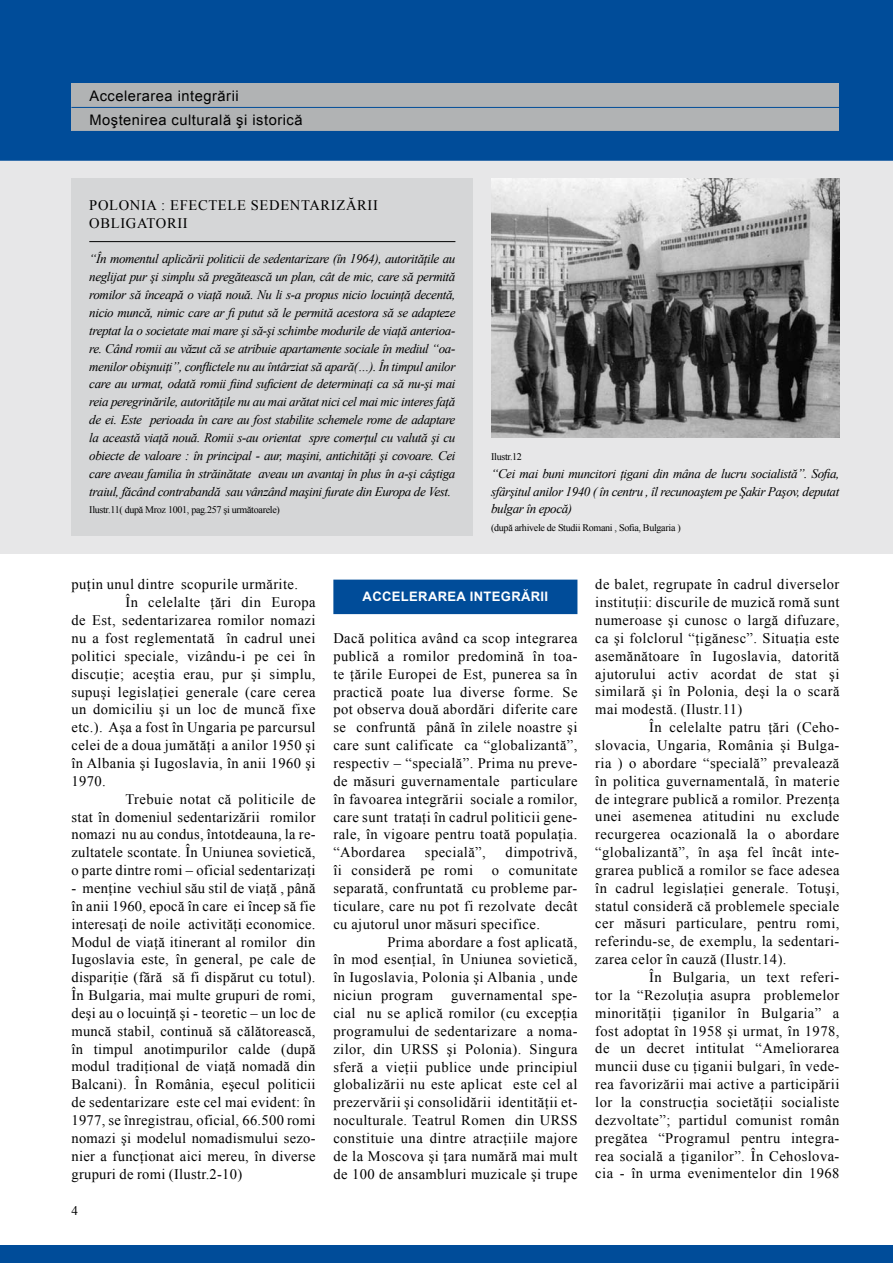
<style>
.page{position:relative;width:893px;height:1263px;background:#fff}
.page>*{position:absolute;margin:0;border:0;box-sizing:border-box;transform-origin:0 0}
.t1{font:14.55px/17.9px "Times New Roman";letter-spacing:.03em;color:#000;text-align:justify}
.t2{font:14.55px/24px "Arial";letter-spacing:.035em;color:#000}
.t3{font:italic 13.05px/17.9px "Times New Roman";letter-spacing:-.03em;color:#000;text-align:justify}
.t4{font:700 13.05px "Arial";letter-spacing:.025em;color:#fff}
.t5{font:13.05px "Times New Roman";color:#000}
.t6{font:10.05px "Times New Roman";letter-spacing:-.03em;color:#000}
</style>
<div class="page">
<div style="left:0;top:149px;width:893px;height:405px;background:#e7e7e8"></div>
<div style="left:0;top:0;width:893px;height:161px;background:#004c99"></div>
<div style="left:0;top:1245px;width:893px;height:18px;background:#004c99"></div>
<div style="left:71px;top:84px;width:768px;height:47px;background:#b1b3b4"></div>
<hr style="left:71px;top:107px;width:768px;height:1px;background:#004c99">
<hr style="left:71px;top:131px;width:768px;height:1px;background:#004c99">
<div style="left:333px;top:580px;width:244px;height:34px;background:#004c99"></div>
<img style="left:491px;top:179px;width:348px;height:259px">
<div style="left:71px;top:179px;width:402px;height:357px;background:#d5d6d7"></div>
<hr style="left:89px;top:241px;width:366px;height:1px;background:#000">
<p class="t2" style="left:89px;top:84px;width:215px">Accelerarea integrării<br>Moştenirea culturală şi istorică</p>
<p class="t1" style="left:89px;top:196px;width:290px;text-indent:52px">IA : EFECTELE SEDENTARIZĂRII<br>OBLIGATORII</p>
<p class="t3" style="left:89px;top:250px;width:368px">“În momentul aplicării politicii de sedentarizare (în 1964), autorităţile au neglijat pur şi simplu să pregătească un plan, cât de mic, care să permită romilor să înceapă o viaţă nouă. Nu li s-a propus nicio locuinţă decentă, nicio muncă, nimic care ar fi putut să le permită acestora să se adapteze treptat la o societate mai mare şi să-şi schimbe modurile de viaţă anterioa&shy;re. Când romii au văzut că se atribuie apartamente sociale în mediul “oa&shy;menilor obişnuiţi”, conflictele nu au întârziat să apară(…). În timpul anilor care au urmat, odată romii fiind suficient de determinaţi ca să nu-şi mai reia peregrinările, autorităţile nu au mai arătat nici cel mai mic interes faţă de ei. Este perioada în care au fost stabilite schemele rome de adaptare la această viaţă nouă. Romii s-au orientat spre comerţul cu valută şi cu obiecte de valoare : în principal - aur, maşini, antichităţi şi covoare. Cei care aveau familia în străinătate aveau un avantaj în plus în a-şi câştiga traiul, făcând contrabandă sau vânzând maşini furate din Europa de Vest.</p>
<p class="t6" style="left:89px;top:503px;width:192px">Ilustr.11( după Mroz 1001, pag.257 şi următoarele)</p>
<p class="t1" style="left:89px;top:196px;width:21px">POLON</p>
<p class="t6" style="left:491px;top:450px;width:32px">Ilustr.12</p>
<p class="t3" style="left:491px;top:464px;width:350px">“Cei mai buni muncitori ţigani din mâna de lucru socialistă”. Sofia, sfârşitul anilor 1940 ( în centru , îl recunoaştem pe Şakir Paşov, deputat bulgar în epocă)</p>
<p class="t6" style="left:491px;top:521px;width:191px">(după arhivele de Studii Romani , Sofia, Bulgaria )</p>
<p class="t1" style="left:71px;top:575px;width:228px">puţin unul dintre scopurile urmărite.</p>
<p class="t1" style="left:125px;top:593px;width:192px">În celelalte ţări din Europa</p>
<p class="t1" style="left:71px;top:611px;width:246px">de Est, sedentarizarea romilor nomazi</p>
<p class="t1" style="left:71px;top:629px;width:246px">nu a fost reglementată în cadrul unei</p>
<p class="t1" style="left:71px;top:647px;width:246px">politici speciale, vizându-i pe cei în</p>
<p class="t1" style="left:71px;top:665px;width:246px">discuţie; aceştia erau, pur şi simplu,</p>
<p class="t1" style="left:71px;top:682px;width:246px">supuşi legislaţiei generale (care cerea</p>
<p class="t1" style="left:71px;top:700px;width:246px">un domiciliu şi un loc de muncă fixe</p>
<p class="t1" style="left:71px;top:718px;width:246px">etc.). Aşa a fost în Ungaria pe parcursul</p>
<p class="t1" style="left:71px;top:736px;width:246px">celei de a doua jumătăţi a anilor 1950 şi</p>
<p class="t1" style="left:71px;top:754px;width:246px">în Albania şi Iugoslavia, în anii 1960 şi</p>
<p class="t1" style="left:71px;top:772px;width:36px">1970.</p>
<p class="t1" style="left:125px;top:790px;width:192px">Trebuie notat că politicile de</p>
<p class="t1" style="left:71px;top:807px;width:246px">stat în domeniul sedentarizării romilor</p>
<p class="t1" style="left:71px;top:825px;width:246px">nomazi nu au condus, întotdeauna, la re-</p>
<p class="t1" style="left:71px;top:843px;width:246px">zultatele scontate. În Uniunea sovietică,</p>
<p class="t1" style="left:71px;top:861px;width:246px">o parte dintre romi – oficial sedentarizaţi</p>
<p class="t1" style="left:71px;top:879px;width:246px">- menţine vechiul său stil de viaţă , până în anii 1960, epocă în care ei încep să fie interesaţi de noile activităţi economice.<br>Modul de viaţă itinerant al romilor din Iugoslavia este, în general, pe cale de dispariţie (fără să fi dispărut cu totul).<br>În Bulgaria, mai multe grupuri de romi, deşi au o locuinţă şi - teoretic – un loc de muncă stabil, continuă să călătorească, în timpul anotimpurilor calde (după modul tradiţional de viaţă nomadă din Balcani). În România, eşecul politicii de sedentarizare este cel mai evident: în 1977, se înregistrau, oficial, 66.500 romi nomazi şi modelul nomadismului sezo&shy;nier a funcţionat aici mereu, în diverse grupuri de romi (Ilustr.2-10)</p>
<p class="t5" style="left:71px;top:1201px;width:8px">4</p>
<p class="t4" style="left:363px;top:588px;width:187px">ACCELERAREA INTEGRĂRII</p>
<p class="t1" style="left:333px;top:629px;width:246px">Dacă politica având ca scop integrarea publică a romilor predomină în toa&shy;te ţările Europei de Est, punerea sa în practică poate lua diverse forme. Se pot observa două abordări diferite care se confruntă până în zilele noastre şi care sunt calificate ca “globalizantă”, respectiv – “specială”. Prima nu preve&shy;de măsuri guvernamentale particulare în favoarea integrării sociale a romilor, care sunt trataţi în cadrul politicii gene&shy;rale, în vigoare pentru toată populaţia. “Abordarea</p>
<p class="t1" style="left:425px;top:843px;width:62px">specială”,</p>
<p class="t1" style="left:506px;top:843px;width:73px">dimpotrivă,</p>
<p class="t1" style="left:333px;top:861px;width:141px">îi consideră pe romi</p>
<p class="t1" style="left:333px;top:861px;width:246px;text-indent:159px">o comunitate separată, confruntată cu probleme par&shy;ticulare, care nu pot fi rezolvate decât cu ajutorul unor măsuri specifice.</p>
<p class="t1" style="left:333px;top:932px;width:246px;text-indent:54px">Prima abordare a fost aplicată, în mod esenţial, în Uniunea sovietică, în Iugoslavia, Polonia şi Albania , unde niciun program guvernamental spe&shy;cial nu se aplică romilor (cu excepţia programului de sedentarizare a noma&shy;zilor, din URSS şi Polonia). Singura sferă a vieţii publice unde principiul globalizării nu este aplicat este cel al prezervării şi consolidării identităţii et&shy;noculturale. Teatrul Romen din URSS constituie una dintre atracţiile majore de la Moscova şi ţara numără mai mult de 100 de ansambluri muzicale şi trupe</p>
<p class="t1" style="left:595px;top:575px;width:246px">de balet, regrupate în cadrul diverselor instituţii: discurile de muzică romă sunt numeroase şi cunosc o largă difuzare, ca şi folclorul “ţigănesc”. Situaţia este asemănătoare în Iugoslavia, datorită ajutorului activ acordat de stat şi similară şi în Polonia, deşi la o scară mai modestă. (Ilustr.11)</p>
<p class="t1" style="left:595px;top:718px;width:246px;text-indent:54px">În celelalte patru ţări (Ceho&shy;slovacia, Ungaria, România şi Bulga&shy;ria ) o abordare “specială” prevalează în politica guvernamentală, în materie de integrare publică a romilor. Prezenţa unei asemenea atitudini nu exclude recurgerea ocazională la o abordare “globalizantă”, în aşa fel încât inte&shy;grarea publică a romilor se face adesea în cadrul legislaţiei generale. Totuşi, statul consideră că problemele speciale cer măsuri particulare, pentru romi, referindu-se, de exemplu, la sedentari&shy;zarea celor în cauză (Ilustr.14).</p>
<p class="t1" style="left:595px;top:968px;width:246px;text-indent:54px">În Bulgaria, un text referi&shy;tor la “Rezoluţia asupra problemelor minorităţii ţiganilor în Bulgaria” a fost adoptat în 1958 şi urmat, în 1978, de un decret intitulat “Ameliorarea muncii duse cu ţiganii bulgari, în vede&shy;rea favorizării mai active a participării lor la construcţia societăţii socialiste dezvoltate”; partidul comunist român pregătea “Programul pentru integra&shy;rea socială a ţiganilor”. În Cehoslova&shy;cia - în urma evenimentelor din 1968</p>
</div>
